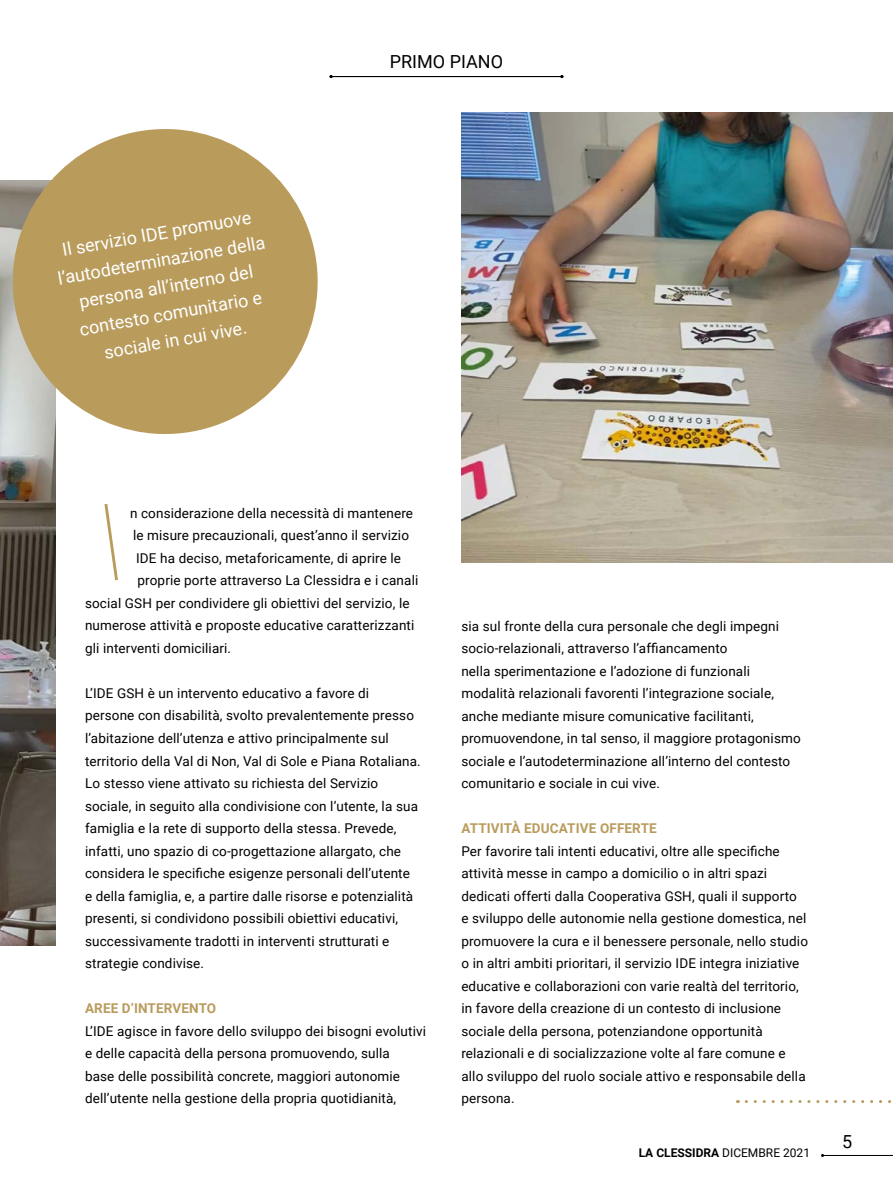
<style>
.page{position:relative;width:893px;height:1191px;background:#fff}
.page>*{position:absolute;margin:0;border:0;box-sizing:border-box;transform-origin:0 0}
.t1{font:18px/27px "Roboto";color:#fff;text-align:center}
.t2{font:18px "Roboto";color:#000}
.t3{font:13.5px/22.5px "Roboto";letter-spacing:.01em;color:#000}
.t4{font:700 13.5px "Roboto";letter-spacing:.01em;color:#b99b5c}
.t5{font:12px "Roboto";color:#000}
.s1{font-weight:700}
</style>
<div class="page">
<img style="left:0;top:446px;width:56px;height:499px">
<img style="left:461px;top:113px;width:432px;height:450px">
<svg style="left:0;top:129px;width:318px;height:317px;fill:#b99b5c"></svg>
<svg style="left:746px;top:1100px;width:145px;height:3px"></svg>
<hr style="left:822px;top:1155px;width:71px;height:1px;background:#000">
<hr style="left:331px;top:76px;width:231px;height:1px;background:#000">
<h1 class="t1" style="left:51px;top:238px;width:212px;rotate:-10deg">Il servizio IDE promuove l’autodeterminazione della persona all’interno del contesto comunitario e sociale in cui vive.</h1>
<h1 class="t2" style="left:390px;top:49px;width:115px">PRIMO PIANO</h1>
<p class="t3" style="left:130px;top:501px;width:285px">n considerazione della necessità di mantenere</p>
<p class="t3" style="left:133px;top:524px;width:277px">le misure precauzionali, quest’anno il servizio</p>
<p class="t3" style="left:136px;top:546px;width:266px">IDE ha deciso, metaforicamente, di aprire le</p>
<p class="t3" style="left:138px;top:569px;width:282px">proprie porte attraverso La Clessidra e i canali</p>
<p class="t3" style="left:85px;top:591px;width:326px">social GSH per condividere gli obiettivi del servizio, le</p>
<p class="t3" style="left:85px;top:614px;width:331px">numerose attività e proposte educative caratterizzanti</p>
<p class="t3" style="left:85px;top:636px;width:148px">gli interventi domiciliari.</p>
<p class="t3" style="left:85px;top:681px;width:337px">L’IDE GSH è un intervento educativo a favore di persone con disabilità, svolto prevalentemente presso l’abitazione dell’utenza e attivo principalmente sul territorio della Val di Non, Val di Sole e Piana Rotaliana.<br>Lo stesso viene attivato su richiesta del Servizio sociale, in seguito alla condivisione con l’utente, la sua famiglia e la rete di supporto della stessa. Prevede, infatti, uno spazio di co-progettazione allargato, che considera le specifiche esigenze personali dell’utente<br>e della famiglia, e, a partire dalle risorse e potenzialità presenti, si condividono possibili obiettivi educativi, successivamente tradotti in interventi strutturati e strategie condivise.</p>
<p class="t4" style="left:85px;top:998px;width:133px">AREE D’INTERVENTO</p>
<p class="t3" style="left:85px;top:1019px;width:342px">L’IDE agisce in favore dello sviluppo dei bisogni evolutivi e delle capacità della persona promuovendo, sulla<br>base delle possibilità concrete, maggiori autonomie dell’utente nella gestione della propria quotidianità,</p>
<p class="t3" style="left:461px;top:614px;width:341px">sia sul fronte della cura personale che degli impegni socio-relazionali, attraverso l’affiancamento<br>nella sperimentazione e l’adozione di funzionali modalità relazionali favorenti l’integrazione sociale, anche mediante misure comunicative facilitanti, promuovendone, in tal senso, il maggiore protagonismo sociale e l’autodeterminazione all’interno del contesto comunitario e sociale in cui vive.</p>
<p class="t4" style="left:461px;top:819px;width:197px">ATTIVITÀ EDUCATIVE OFFERTE</p>
<p class="t3" style="left:461px;top:839px;width:348px">Per favorire tali intenti educativi, oltre alle specifiche attività messe in campo a domicilio o in altri spazi dedicati offerti dalla Cooperativa GSH, quali il supporto<br>e sviluppo delle autonomie nella gestione domestica, nel promuovere la cura e il benessere personale, nello studio o in altri ambiti prioritari, il servizio IDE integra iniziative educative e collaborazioni con varie realtà del territorio, in favore della creazione di un contesto di inclusione sociale della persona, potenziandone opportunità relazionali e di socializzazione volte al fare comune e allo sviluppo del ruolo sociale attivo e responsabile della persona.</p>
<p class="t5" style="left:639px;top:1144px;width:173px"><span class="s1">LA CLESSIDRA</span> DICEMBRE 2021</p>
<h1 class="t2" style="left:842px;top:1128px;width:12px">5</h1>
</div>
